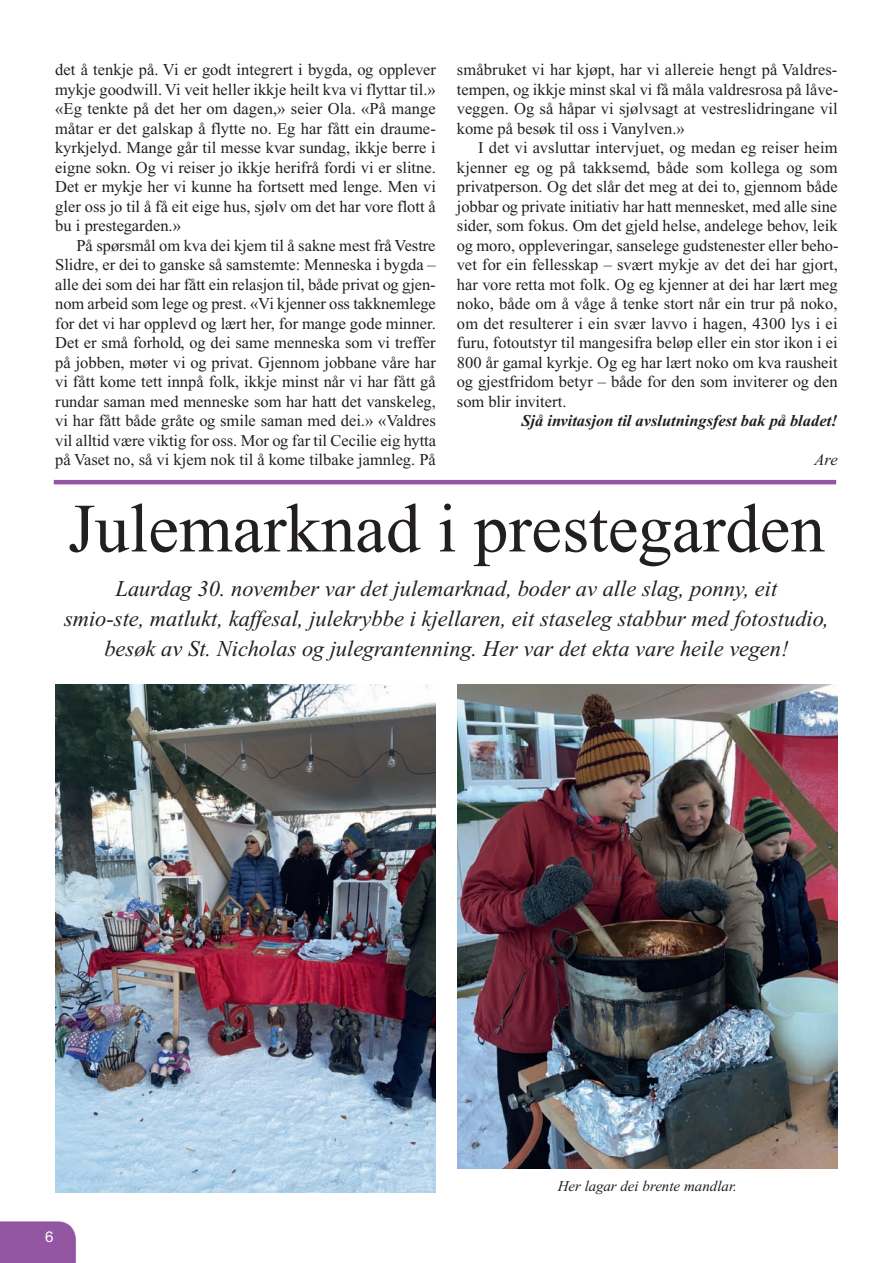
<style>
.page{position:relative;width:893px;height:1263px;background:#fff}
.page>*{position:absolute;margin:0;border:0;box-sizing:border-box;transform-origin:0 0}
.t1{font:69px "Times New Roman";color:#231f20}
.t2{font:italic 22.5px/30px "Times New Roman";color:#231f20;text-align:center}
.t3{font:16.5px/19.5px "Times New Roman";color:#231f20;text-align:justify}
.t4{font:italic 700 16.5px "Times New Roman";color:#231f20}
.t5{font:italic 16.5px "Times New Roman";color:#231f20}
.t6{font:italic 15px "Times New Roman";color:#231f20}
.t7{font:15px "Helvetica Neue";color:#fff}
</style>
<div class="page">
<div style="left:0;top:1221px;width:76px;height:42px;background:#9256a3"></div>
<hr style="left:54px;top:480px;width:782px;height:4px;background:#9256a3">
<img style="left:55px;top:684px;width:381px;height:509px">
<img style="left:457px;top:684px;width:381px;height:485px">
<p class="t3" style="left:55px;top:62px;width:382px">det å tenkje på. Vi er godt integrert i bygda, og opplever mykje goodwill. Vi veit heller ikkje heilt kva vi flyttar til.» «Eg tenkte på det her om dagen,» seier Ola. «På mange måtar er det galskap å flytte no. Eg har fått ein draume&shy;kyrkjelyd. Mange går til messe kvar sundag, ikkje berre i eigne sokn. Og vi reiser jo ikkje herifrå fordi vi er slitne.<br>Det er mykje her vi kunne ha fortsett med lenge. Men vi gler oss jo til å få eit eige hus, sjølv om det har vore flott å bu i prestegarden.»</p>
<p class="t3" style="left:55px;top:237px;width:382px;text-indent:21px">På spørsmål om kva dei kjem til å sakne mest frå Vestre Slidre, er dei to ganske så samstemte: Menneska i bygda – alle dei som dei har fått ein relasjon til, både privat og gjen&shy;nom arbeid som lege og prest. «Vi kjenner oss takknemlege for det vi har opplevd og lært her, for mange gode minner.<br>Det er små forhold, og dei same menneska som vi treffer på jobben, møter vi og privat. Gjennom jobbane våre har vi fått kome tett innpå folk, ikkje minst når vi har fått gå rundar saman med menneske som har hatt det vanskeleg, vi har fått både gråte og smile saman med dei.» «Valdres vil alltid være viktig for oss. Mor og far til Cecilie eig hytta på Vaset no, så vi kjem nok til å kome tilbake jamnleg. På</p>
<p class="t3" style="left:457px;top:62px;width:383px">småbruket vi har kjøpt, har vi allereie hengt på Valdres&shy;tempen, og ikkje minst skal vi få måla valdresrosa på låve&shy;veggen. Og så håpar vi sjølvsagt at vestreslidringane vil kome på besøk til oss i Vanylven.»</p>
<p class="t3" style="left:457px;top:140px;width:383px;text-indent:21px">I det vi avsluttar intervjuet, og medan eg reiser heim kjenner eg og på takksemd, både som kollega og som privat person. Og det slår det meg at dei to, gjennom både jobbar og private initiativ har hatt mennesket, med alle sine sider, som fokus. Om det gjeld helse, andelege behov, leik og moro, oppleveringar, sanselege gudstenester eller beho&shy;vet for ein fellesskap – svært mykje av det dei har gjort, har vore retta mot folk. Og eg kjenner at dei har lært meg noko, både om å våge å tenke stort når ein trur på noko, om det resulterer i ein svær lavvo i hagen, 4300 lys i ei furu, fotoutstyr til mangesifra beløp eller ein stor ikon i ei 800 år gamal kyrkje. Og eg har lært noko om kva rausheit og gjestfridom betyr – både for den som inviterer og den som blir invitert.</p>
<p class="t4" style="left:521px;top:415px;width:318px">Sjå invitasjon til avslutningsfest bak på bladet!</p>
<p class="t5" style="left:814px;top:454px;width:25px">Are</p>
<h1 class="t1" style="left:68px;top:503px;width:758px">Julemarknad i prestegarden</h1>
<p class="t2" style="left:64px;top:575px;width:766px">Laurdag 30. november var det julemarknad, boder av alle slag, ponny, eit<br>smio-ste, matlukt, kaffesal, julekrybbe i kjellaren, eit staseleg stabbur med fotostudio, besøk av St. Nicholas og julegrantenning. Her var det ekta vare heile vegen!</p>
<p class="t7" style="left:45px;top:1231px;width:10px">6</p>
<p class="t6" style="left:558px;top:1181px;width:181px">Her lagar dei brente mandlar.</p>
</div>
